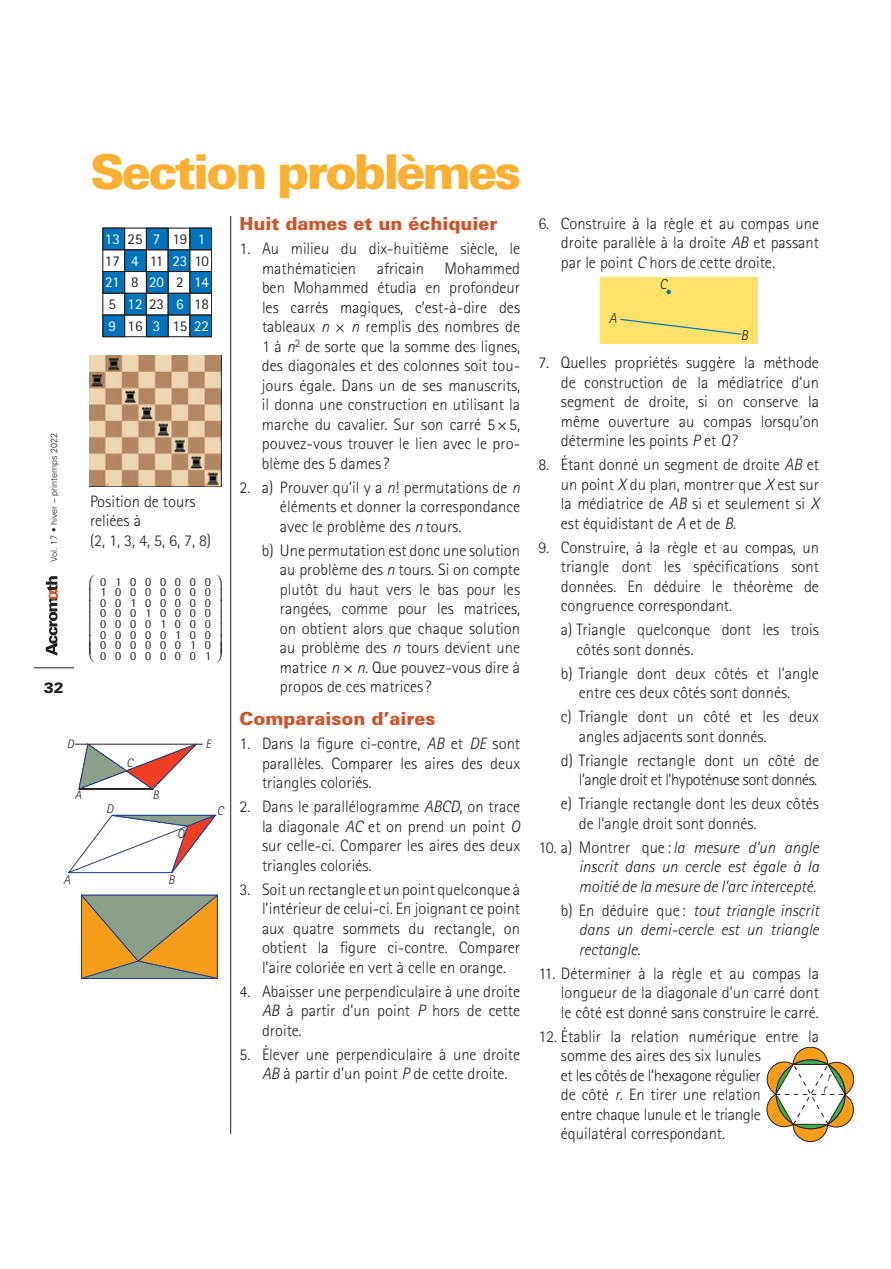
<style>
.page{position:relative;width:891px;height:1269px;background:#fff}
.page>*{position:absolute;margin:0;border:0;box-sizing:border-box;transform-origin:0 0}
.t1{font:900 48px "Univers";letter-spacing:-.06em;color:#fbb033}
.t2{font:900 18px "Univers";color:#d0542b}
.t3{font:300 16.5px/19.5px "Rotis Sans Serif";color:#231f20;text-align:justify}
.t4{font:italic 300 16.5px/19.5px "Rotis Sans Serif";color:#231f20;text-align:justify}
.t5{font:300 16.5px/19.5px "Rotis Sans Serif";letter-spacing:-.03em;color:#231f20;text-align:right}
.t6{font:15px/21.8px "Rotis Sans Serif";color:#231f20}
.t7{font:900 15px "Univers";color:#231f20}
.t8{font:italic 300 14.55px "Rotis Sans Serif";color:#231f20;scale:.96 1}
.t9{font:italic 300 13.5px "Rotis Sans Serif";color:#231f20}
.t10{font:italic 300 12.6px "Rotis Sans Serif";color:#231f20}
.t11{font:12.3px/10.6px "Rotis Semi Sans";letter-spacing:.715em;color:#231f20;text-align:justify}
.t12{font:italic 300 12.3px "Rotis Sans Serif";color:#231f20}
.t13{font:300 9px "Univers";color:#231f20}
.s1{color:#fff}
.s2{font-style:italic}
.s3{font-style:normal}
</style>
<div class="page">
<hr style="left:34px;top:668px;width:40px;height:1px;background:#231f20">
<svg style="left:46px;top:576px;width:12px;height:80px"></svg>
<hr style="left:230px;top:216px;width:1px;height:918px;background:#231f20">
<div style="left:600px;top:277px;width:157px;height:67px;background:#ffe26b"></div>
<svg style="left:620px;top:318px;width:122px;height:17px"></svg>
<svg style="left:667px;top:290px;width:4px;height:4px"></svg>
<svg style="left:767px;top:1047px;width:87px;height:95px"></svg>
<div style="left:168px;top:293px;width:22px;height:22px;background:#0073bd;border:1px solid #231f20"></div>
<div style="left:103px;top:228px;width:22px;height:22px;background:#0073bd"></div>
<div style="left:146px;top:228px;width:23px;height:22px;background:#0073bd;border:1px solid #231f20"></div>
<div style="left:190px;top:228px;width:22px;height:22px;background:#0073bd"></div>
<div style="left:124px;top:249px;width:23px;height:23px;background:#0073bd"></div>
<div style="left:168px;top:249px;width:22px;height:23px;background:#0073bd"></div>
<div style="left:103px;top:272px;width:22px;height:21px;background:#0073bd"></div>
<div style="left:103px;top:271px;width:22px;height:23px;border:1px solid #231f20"></div>
<div style="left:146px;top:271px;width:23px;height:23px;background:#0073bd"></div>
<div style="left:190px;top:272px;width:22px;height:21px;background:#0073bd"></div>
<div style="left:124px;top:293px;width:23px;height:22px;background:#0073bd;border:1px solid #231f20"></div>
<div style="left:103px;top:315px;width:22px;height:22px;background:#0073bd"></div>
<div style="left:103px;top:315px;width:22px;height:22px;border:1px solid #231f20"></div>
<div style="left:147px;top:315px;width:21px;height:22px;background:#0073bd"></div>
<div style="left:190px;top:315px;width:22px;height:22px;background:#0073bd"></div>
<hr style="left:103px;top:228px;width:109px;height:1px;background:#231f20">
<hr style="left:103px;top:249px;width:109px;height:1px;background:#231f20">
<hr style="left:103px;top:271px;width:109px;height:1px;background:#231f20">
<hr style="left:103px;top:293px;width:109px;height:1px;background:#231f20">
<hr style="left:103px;top:315px;width:109px;height:1px;background:#231f20">
<hr style="left:103px;top:336px;width:109px;height:1px;background:#231f20">
<hr style="left:102px;top:228px;width:1px;height:109px;background:#231f20">
<hr style="left:124px;top:228px;width:1px;height:109px;background:#231f20">
<hr style="left:146px;top:228px;width:1px;height:109px;background:#231f20">
<hr style="left:168px;top:228px;width:1px;height:109px;background:#231f20">
<hr style="left:189px;top:228px;width:1px;height:109px;background:#231f20">
<hr style="left:211px;top:228px;width:1px;height:109px;background:#231f20">
<svg style="left:74px;top:743px;width:129px;height:47px"></svg>
<svg style="left:68px;top:814px;width:149px;height:60px"></svg>
<img style="left:90px;top:355px;width:131px;height:132px">
<svg style="left:81px;top:894px;width:137px;height:85px;background:#b59758"></svg>
<h1 class="t1" style="left:90px;top:142px;width:433px">Section problèmes</h1>
<p class="t6" style="left:105px;top:228px;width:106px"><span class="s1">13</span>25 <span class="s1">7</span> 19 <span class="s1">1<br></span>17 <span class="s1">4</span> 11 <span class="s1">23</span> 10<br><span class="s1">21</span>8<span class="s1">20</span>2<span class="s1">14<br></span>5 <span class="s1">12</span>23 <span class="s1">6</span> 18<br><span class="s1">9</span> 16 <span class="s1">3</span> 15<span class="s1">22</span></p>
<p class="t13" style="left:48px;top:562px;width:130px;rotate:-90deg">Vol. 17 • hiver – printemps 2022</p>
<p class="t7" style="left:44px;top:678px;width:22px">32</p>
<p class="t3" style="left:90px;top:492px;width:123px;text-align:left">Position de tours reliées à<br>(2, 1, 3, 4, 5, 6, 7, 8)</p>
<p class="t11" style="left:100px;top:576px;width:113px">01000000<br>10000000<br>00100000<br>00010000<br>00001000<br>00000100<br>00000010<br>00000001</p>
<p class="t12" style="left:67px;top:737px;width:9px">D</p>
<p class="t12" style="left:206px;top:737px;width:7px">E</p>
<p class="t12" style="left:126px;top:755px;width:8px">C</p>
<p class="t12" style="left:75px;top:788px;width:8px">A</p>
<p class="t12" style="left:153px;top:788px;width:8px">B</p>
<p class="t10" style="left:106px;top:801px;width:9px">D</p>
<p class="t10" style="left:217px;top:804px;width:8px">C</p>
<p class="t10" style="left:177px;top:826px;width:9px">O</p>
<p class="t10" style="left:63px;top:872px;width:8px">A</p>
<p class="t10" style="left:168px;top:872px;width:8px">B</p>
<p class="t2" style="left:239px;top:213px;width:259px">Huit dames et un échiquier</p>
<p class="t3" style="left:262px;top:239px;width:260px;text-indent:-23px">1. Au milieu du dix-huitième siècle, le mathématicien africain Mohammed ben Mohammed étudia en profondeur les carrés magiques, c’est-à-dire des tableaux <span class="s2">n</span> × <span class="s2">n</span> remplis des nombres de 1 à <span class="s2">n</span><sup>2</sup> de sorte que la somme des lignes, des diagonales et des colonnes soit tou&shy;jours égale. Dans un de ses manuscrits, il donna une construction en utilisant la marche du cavalier. Sur son carré 5×5, pouvez-vous trouver le lien avec le pro&shy;blème des 5 dames?</p>
<p class="t3" style="left:280px;top:477px;width:242px;text-indent:-41px">2. a) Prouver qu’il y a <span class="s2">n</span>! permutations de <span class="s2">n </span>éléments et donner la correspondance avec le problème des <span class="s2">n</span> tours.</p>
<p class="t3" style="left:280px;top:540px;width:242px;text-indent:-18px">b) Une permutation est donc une solution au problème des <span class="s2">n</span> tours. Si on compte plutôt du haut vers le bas pour les rangées, comme pour les matrices, on obtient alors que chaque solution au problème des <span class="s2">n</span> tours devient une matrice <span class="s2">n</span> × <span class="s2">n</span>. Que pouvez-vous dire à propos de ces matrices?</p>
<p class="t2" style="left:239px;top:708px;width:198px">Comparaison d’aires</p>
<p class="t3" style="left:262px;top:734px;width:260px;text-indent:-23px">1. Dans la figure ci-contre, <span class="s2">AB</span> et <span class="s2">DE</span> sont parallèles. Comparer les aires des deux triangles coloriés.</p>
<p class="t3" style="left:262px;top:797px;width:260px;text-indent:-23px">2. Dans le parallélogramme <span class="s2">ABCD</span>, on trace la diagonale <span class="s2">AC</span> et on prend un point <span class="s2">O </span>sur celle-ci. Comparer les aires des deux triangles coloriés.</p>
<p class="t3" style="left:262px;top:879px;width:260px;text-indent:-23px">3. Soit un rectangle et un point quelconque à l’intérieur de celui-ci. En joignant ce point aux quatre sommets du rectangle, on obtient la figure ci-contre. Comparer l’aire coloriée en vert à celle en orange.</p>
<p class="t3" style="left:262px;top:981px;width:260px;text-indent:-23px">4. Abaisser une perpendiculaire à une droite <span class="s2">AB</span> à partir d’un point <span class="s2">P</span> hors de cette droite.</p>
<p class="t3" style="left:262px;top:1044px;width:260px;text-indent:-23px">5. Élever une perpendiculaire à une droite<br><span class="s2">AB</span> à partir d’un point <span class="s2">P</span> de cette droite.</p>
<p class="t3" style="left:561px;top:213px;width:260px;text-indent:-23px">6. Construire à la règle et au compas une droite parallèle à la droite <span class="s2">AB</span> et passant par le point <span class="s2">C</span> hors de cette droite.</p>
<p class="t8" style="left:609px;top:310px;width:9px">A</p>
<p class="t8" style="left:660px;top:276px;width:9px">C</p>
<p class="t8" style="left:741px;top:326px;width:9px">B</p>
<p class="t3" style="left:561px;top:353px;width:260px;text-indent:-23px">7. Quelles propriétés suggère la méthode de construction de la médiatrice d’un segment de droite, si on conserve la même ouverture au compas lorsqu’on détermine les points <span class="s2">P</span> et <span class="s2">Q</span>?</p>
<p class="t3" style="left:561px;top:455px;width:260px;text-indent:-23px">8. Étant donné un segment de droite <span class="s2">AB</span> et un point <span class="s2">X</span> du plan, montrer que <span class="s2">X</span> est sur la médiatrice de <span class="s2">AB</span> si et seulement si <span class="s2">X </span>est équidistant de <span class="s2">A</span> et de <span class="s2">B</span>.</p>
<p class="t3" style="left:561px;top:537px;width:260px;text-indent:-23px">9. Construire, à la règle et au compas, un triangle dont les spécifications sont données. En déduire le théorème de congruence correspondant.</p>
<p class="t3" style="left:576px;top:620px;width:244px;text-indent:-16px">a) Triangle quelconque dont les trois côtés sont donnés.</p>
<p class="t3" style="left:579px;top:663px;width:242px;text-indent:-18px">b) Triangle dont deux côtés et l’angle entre ces deux côtés sont donnés.</p>
<p class="t3" style="left:579px;top:707px;width:242px;text-indent:-18px">c) Triangle dont un côté et les deux angles adjacents sont donnés.</p>
<p class="t5" style="left:561px;top:750px;width:260px">d) Triangle rectangle dont un côté de l’angle droit et l’hypoténuse sont donnés.</p>
<p class="t3" style="left:579px;top:794px;width:242px;text-indent:-18px">e) Triangle rectangle dont les deux côtés de l’angle droit sont donnés.</p>
<p class="t4" style="left:579px;top:838px;width:242px;text-indent:-41px"><span class="s3">10. a) Montrer que :</span> la mesure d’un angle inscrit dans un cercle est égale à la moitié de la mesure de l’arc intercepté.</p>
<p class="t4" style="left:579px;top:901px;width:242px;text-indent:-18px"><span class="s3">b) En déduire que :</span> tout triangle inscrit dans un demi-cercle est un triangle rectangle<span class="s3">.</span></p>
<p class="t3" style="left:561px;top:963px;width:260px;text-indent:-23px">11. Déterminer à la règle et au compas la longueur de la diagonale d’un carré dont le côté est donné sans construire le carré.</p>
<p class="t3" style="left:561px;top:1026px;width:260px;text-align:left;text-indent:-23px">12. Établir la relation numérique entre la somme des aires des six lunules<br>et les côtés de l’hexagone régulier<br>de côté <span class="s2">r</span>. En tirer une relation<br>entre chaque lunule et le triangle équilatéral correspondant.</p>
<p class="t9" style="left:827px;top:1068px;width:6px">r</p>
<p class="t9" style="left:823px;top:1081px;width:6px">r</p>
</div>
